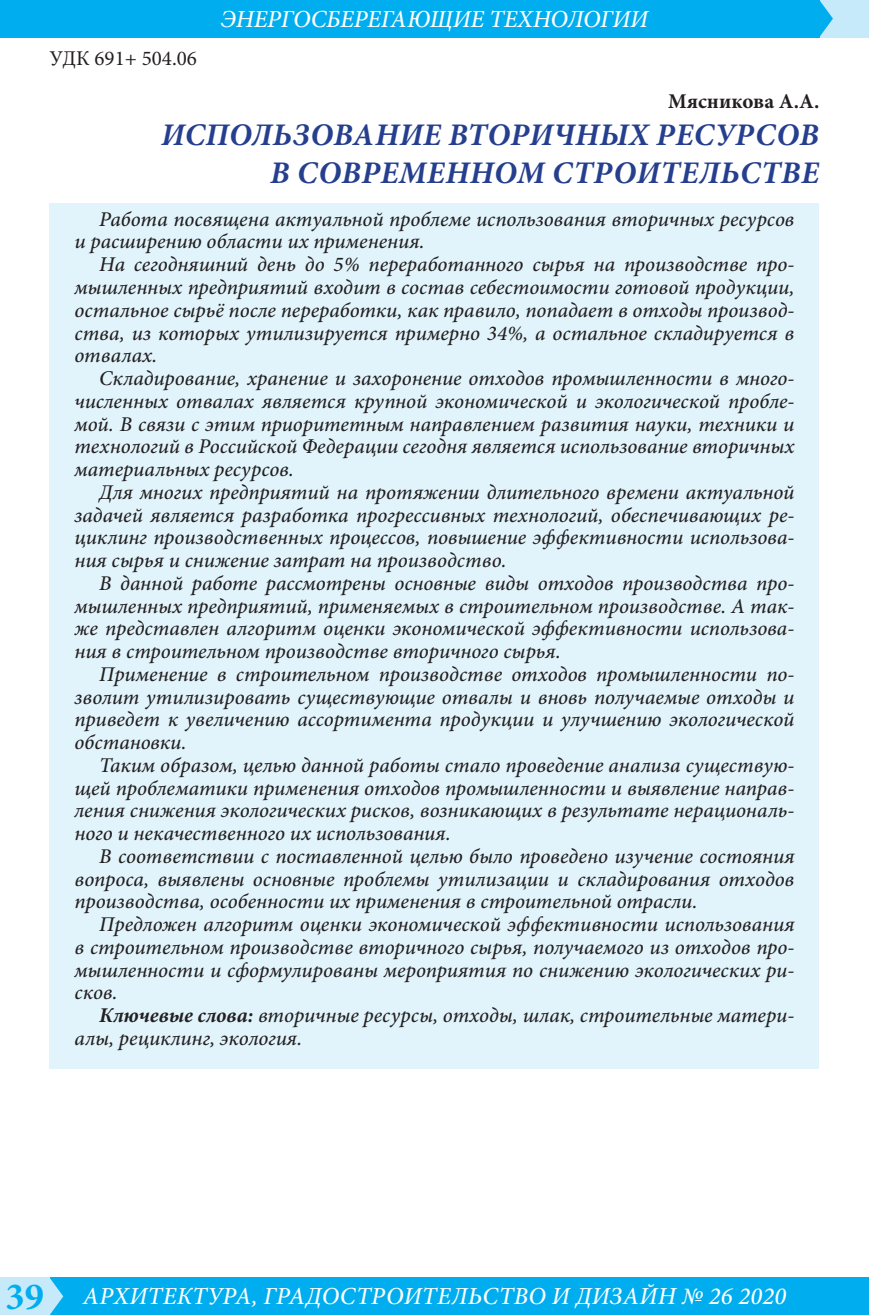
<style>
.page{position:relative;width:869px;height:1315px;background:#fff}
.page>*{position:absolute;margin:0;border:0;box-sizing:border-box;transform-origin:0 0}
.Заголовок{font:italic 700 31.5px/37.8px "Minion Pro";letter-spacing:.01em;color:#253f8e;text-align:right}
.Номер_страницы{font:italic 500 24.5px "Minion Pro";letter-spacing:.01em;color:#fff}
.Номер_страницы-2{font:italic 500 24.5px "Minion Pro";letter-spacing:-.01em;color:#fff}
.Аннотация{font:italic 500 21px/22.8px "Minion Pro";color:#231f20;text-align:justify}
.УДК-ББК{font:21px "Minion Pro";color:#231f20}
.Автор{font:700 21px "Minion Pro";color:#231f20}
.s1{font-weight:700}
.s2{font-weight:700;font-style:normal;font-size:38.5px;color:#00aeef}
</style>
<div class="page">
<div style="left:46px;top:1277px;width:822px;height:38px;background:#00aeef"></div>
<div style="left:819px;top:0;width:49px;height:37px;background:#c6eafa"></div>
<div style="left:0;top:1277px;width:50px;height:38px;background:#c6eafa"></div>
<div style="left:0;top:0;width:819px;height:37px;background:#00aeef"></div>
<svg style="left:50px;top:1278px;width:13px;height:37px"></svg>
<svg style="left:819px;top:0;width:13px;height:37px"></svg>
<div style="left:50px;top:203px;width:769px;height:866px;background:#e1f4fc"></div>
<p class="УДК-ББК" style="left:50px;top:44px;width:149px">УДК 691+ 504.06</p>
<p class="Номер_страницы-2" style="left:221px;top:2px;width:429px">ЭНЕРГОСБЕРЕГАЮЩИЕ ТЕХНОЛОГИИ</p>
<p class="Автор" style="left:667px;top:86px;width:153px">Мясникова А.А.</p>
<p class="Заголовок" style="left:161px;top:116px;width:659px">ИСПОЛЬЗОВАНИЕ ВТОРИЧНЫХ РЕСУРСОВ<br>В СОВРЕМЕННОМ СТРОИТЕЛЬСТВЕ</p>
<p class="Аннотация" style="left:74px;top:207px;width:721px;text-indent:25px">Работа посвящена актуальной проблеме использования вторичных ресурсов и расширению области их применения.</p>
<p class="Аннотация" style="left:74px;top:253px;width:721px;text-indent:25px">На сегодняшний день до 5% переработанного сырья на производстве про&shy;мышленных предприятий входит в состав себестоимости готовой продукции, остальное сырьё после переработки, как правило, попадает в отходы производ&shy;ства, из которых утилизируется примерно 34%, а остальное складируется в отвалах.</p>
<p class="Аннотация" style="left:74px;top:367px;width:721px;text-indent:25px">Складирование, хранение и захоронение отходов промышленности в много&shy;численных отвалах является крупной экономической и экологической пробле&shy;мой. В связи с этим приоритетным направлением развития науки, техники и технологий в Российской Федерации сегодня является использование вторичных материальных ресурсов.</p>
<p class="Аннотация" style="left:74px;top:480px;width:721px;text-indent:25px">Для многих предприятий на протяжении длительного времени актуальной задачей является разработка прогрессивных технологий, обеспечивающих ре&shy;циклинг производственных процессов, повышение эффективности использова&shy;ния сырья и снижение затрат на производство.</p>
<p class="Аннотация" style="left:74px;top:571px;width:721px;text-indent:25px">В данной работе рассмотрены основные виды отходов производства про&shy;мышленных предприятий, применяемых в строительном производстве. А так&shy;же представлен алгоритм оценки экономической эффективности использова&shy;ния в строительном производстве вторичного сырья.</p>
<p class="Аннотация" style="left:74px;top:662px;width:721px;text-indent:25px">Применение в строительном производстве отходов промышленности по&shy;зволит утилизировать существующие отвалы и вновь получаемые отходы и приведет к увеличению ассортимента продукции и улучшению экологической обстановки.</p>
<p class="Аннотация" style="left:74px;top:753px;width:721px;text-indent:25px">Таким образом, целью данной работы стало проведение анализа существую&shy;щей проблематики применения отходов промышленности и выявление направ&shy;ления снижения экологических рисков, возникающих в результате нерациональ&shy;ного и некачественного их использования.</p>
<p class="Аннотация" style="left:74px;top:844px;width:721px;text-indent:25px">В соответствии с поставленной целью было проведено изучение состояния вопроса, выявлены основные проблемы утилизации и складирования отходов производства, особенности их применения в строительной отрасли.</p>
<p class="Аннотация" style="left:74px;top:913px;width:721px;text-indent:25px">Предложен алгоритм оценки экономической эффективности использования в строительном производстве вторичного сырья, получаемого из отходов про&shy;мышленности и сформулированы мероприятия по снижению экологических ри&shy;сков.</p>
<p class="Аннотация" style="left:74px;top:1004px;width:721px;text-indent:25px"><span class="s1">Ключевые слова:</span> вторичные ресурсы, отходы, шлак, строительные матери&shy;алы, рециклинг, экология.</p>
<p class="Номер_страницы" style="left:6px;top:1279px;width:781px"><span class="s2">39</span> АРХИТЕКТУРА, ГРАДОСТРОИТЕЛЬСТВО И ДИЗАЙН № 26 2020</p>
</div>
